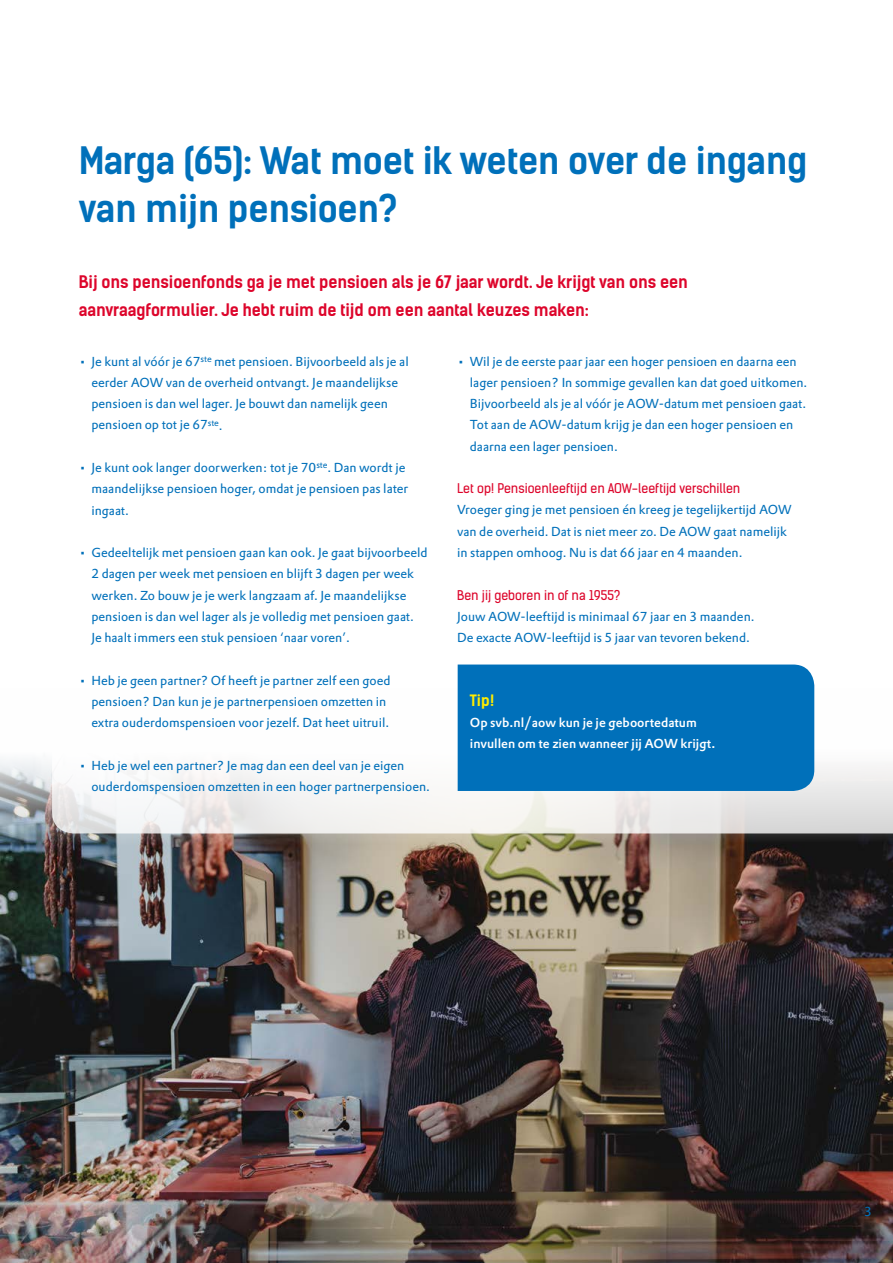
<style>
.page{position:relative;width:893px;height:1263px;background:#fff}
.page>*{position:absolute;margin:0;border:0;box-sizing:border-box;transform-origin:0 0}
.t1{font:700 36px/48px "Kelson Sans";letter-spacing:-.01em;color:#0070ba}
.t2{font:700 16.5px/28.5px "Kelson Sans";letter-spacing:-.005em;color:#dd052b}
.t3{font:700 15px "Kelson Sans";color:#ffed00}
.t4{font:12.75px/21.3px "DTL Prokyon T";color:#0070ba}
.t5{font:12.75px "Kelson Sans";color:#dd052b}
.t6{font:12.75px/21.3px "DTL Prokyon T Medium";color:#fff}
</style>
<div class="page">
<img style="left:0;top:760px;width:893px;height:503px">
<svg style="left:52px;top:664px;width:841px;height:169px"></svg>
<div style="left:458px;top:664px;width:356px;height:127px;background:#0070ba"></div>
<h1 class="t1" style="left:79px;top:136px;width:730px">Marga (65): Wat moet ik weten over de ingang van mijn pensioen?</h1>
<p class="t2" style="left:79px;top:268px;width:611px">Bij ons pensioenfonds ga je met pensioen als je 67 jaar wordt. Je krijgt van ons een aanvraagformulier. Je hebt ruim de tijd om een aantal keuzes maken:</p>
<p class="t4" style="left:91px;top:350px;width:319px;text-indent:-13px">• Je kunt al vóór je 67<sup>ste</sup> met pensioen. Bijvoorbeeld als je al eerder AOW van de overheid ontvangt. Je maandelijkse pensioen is dan wel lager. Je bouwt dan namelijk geen pensioen op tot je 67<sup>ste</sup>.</p>
<p class="t4" style="left:91px;top:457px;width:318px;text-indent:-13px">• Je kunt ook langer doorwerken: tot je 70<sup>ste</sup>. Dan wordt je maandelijkse pensioen hoger, omdat je pensioen pas later ingaat.</p>
<p class="t4" style="left:91px;top:542px;width:338px;text-indent:-13px">• Gedeeltelijk met pensioen gaan kan ook. Je gaat bijvoorbeeld 2 dagen per week met pensioen en blijft 3 dagen per week werken. Zo bouw je je werk langzaam af. Je maandelijkse pensioen is dan wel lager als je volledig met pensioen gaat.<br>Je haalt immers een stuk pensioen ‘naar voren’.</p>
<p class="t4" style="left:91px;top:669px;width:301px;text-indent:-13px">• Heb je geen partner? Of heeft je partner zelf een goed pensioen? Dan kun je je partnerpensioen omzetten in extra ouderdomspensioen voor jezelf. Dat heet uitruil.</p>
<p class="t4" style="left:91px;top:754px;width:340px;text-indent:-13px">• Heb je wel een partner? Je mag dan een deel van je eigen ouderdomspensioen omzetten in een hoger partnerpensioen.</p>
<p class="t4" style="left:470px;top:350px;width:339px;text-indent:-13px">• Wil je de eerste paar jaar een hoger pensioen en daarna een lager pensioen? In sommige gevallen kan dat goed uitkomen.<br>Bijvoorbeeld als je al vóór je AOW-datum met pensioen gaat.<br>Tot aan de AOW-datum krijg je dan een hoger pensioen en daarna een lager pensioen.</p>
<p class="t5" style="left:457px;top:481px;width:285px">Let op! Pensioenleeftijd en AOW-leeftijd verschillen</p>
<p class="t4" style="left:457px;top:499px;width:336px">Vroeger ging je met pensioen én kreeg je tegelijkertijd AOW van de overheid. Dat is niet meer zo. De AOW gaat namelijk in stappen omhoog. Nu is dat 66 jaar en 4 maanden.</p>
<p class="t5" style="left:457px;top:587px;width:165px">Ben jij geboren in of na 1955?</p>
<p class="t4" style="left:457px;top:605px;width:299px">Jouw AOW-leeftijd is minimaal 67 jaar en 3 maanden.<br>De exacte AOW-leeftijd is 5 jaar van tevoren bekend.</p>
<p class="t3" style="left:470px;top:691px;width:26px">Tip!</p>
<p class="t6" style="left:470px;top:712px;width:247px">Op svb.nl/aow kun je je geboortedatum invullen om te zien wanneer jij AOW krijgt.</p>
<p class="t4" style="left:864px;top:1201px;width:9px">3</p>
</div>
